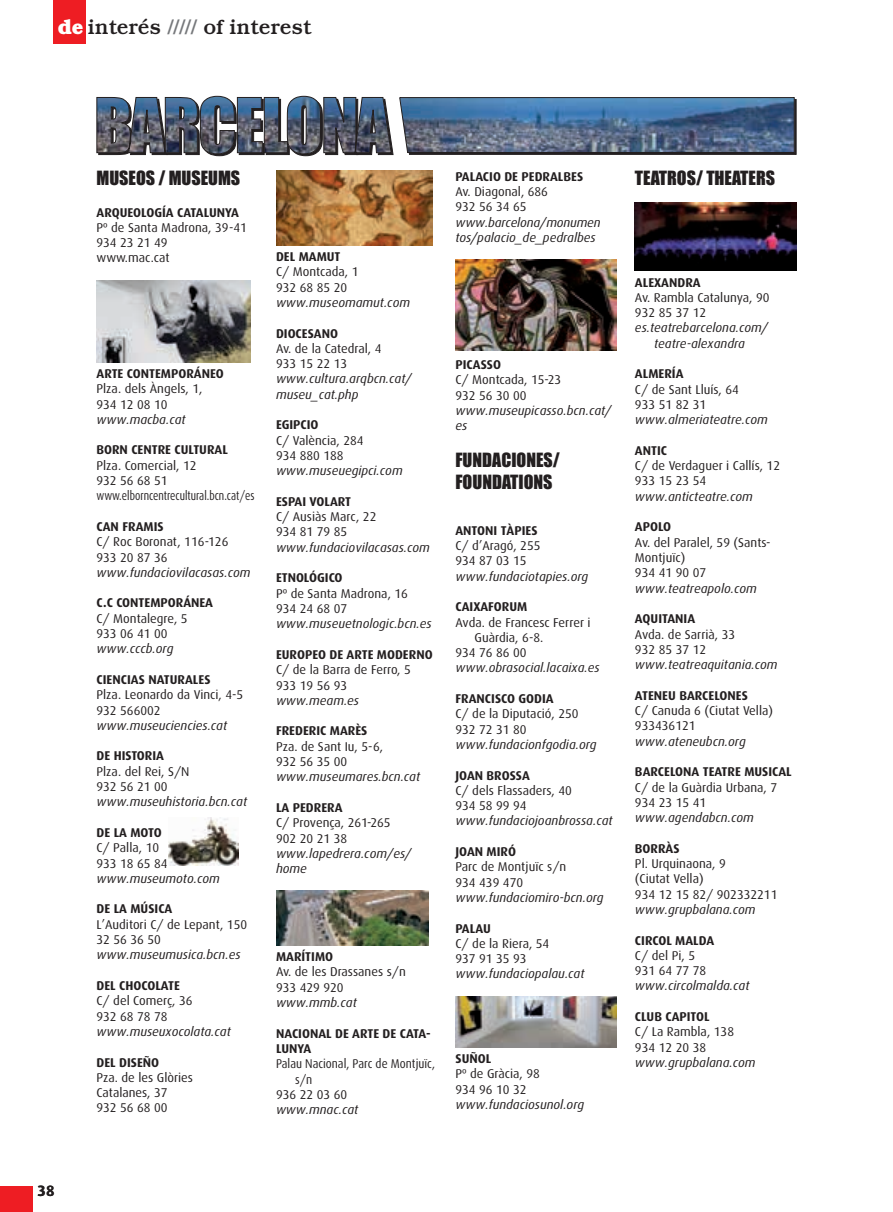
<style>
.page{position:relative;width:893px;height:1212px;background:#fff}
.page>*{position:absolute;margin:0;border:0;box-sizing:border-box;transform-origin:0 0}
.t1{font:500 21px "Bookman Std";color:#231f20}
.t2{font:18px/21.6px "Impact";color:#231f20}
.t3{font:700 15px "Dax";color:#231f20}
.t4{font:12.75px/15.3px "Dax";color:#231f20}
.t5{font:italic 12.75px/15.3px "Dax";color:#231f20}
.t6{font:700 12.75px/15.3px "Dax";color:#231f20}
.t7{font:12.75px "Dax";color:#231f20;scale:.9 1}
.s1{font-weight:700;color:#fff}
.s2{color:#76787b}
</style>
<div class="page">
<div style="left:53px;top:0;width:33px;height:43px;background:#ee1d23"></div>
<div style="left:0;top:1186px;width:33px;height:26px;background:#ee1d23"></div>
<img style="left:96px;top:96px;width:701px;height:60px">
<img style="left:97px;top:280px;width:153px;height:83px">
<img style="left:276px;top:171px;width:157px;height:75px">
<img style="left:276px;top:891px;width:153px;height:54px">
<img style="left:455px;top:260px;width:162px;height:90px">
<img style="left:455px;top:996px;width:162px;height:52px">
<img style="left:635px;top:203px;width:161px;height:67px">
<img style="left:168px;top:817px;width:70px;height:48px">
<h1 class="t1" style="left:58px;top:15px;width:255px"><span class="s1">de</span> interés <span class="s2">/////</span> of interest</h1>
<p class="t3" style="left:38px;top:1182px;width:18px">38</p>
<h2 class="t2" style="left:97px;top:167px;width:145px">MUSEOS / MUSEUMS</h2>
<p class="t6" style="left:97px;top:205px;width:144px">ARQUEOLOGÍA CATALUNYA</p>
<p class="t4" style="left:97px;top:220px;width:152px">Pº de Santa Madrona, 39-41<br>934 23 21 49<br>www.mac.cat</p>
<p class="t6" style="left:97px;top:366px;width:129px">ARTE CONTEMPORÁNEO</p>
<p class="t4" style="left:97px;top:381px;width:107px">Plza. dels Àngels, 1,<br>934 12 08 10</p>
<p class="t5" style="left:97px;top:412px;width:91px">www.macba.cat</p>
<p class="t6" style="left:97px;top:442px;width:133px">BORN CENTRE CULTURAL</p>
<p class="t4" style="left:97px;top:458px;width:160px">Plza. Comercial, 12<br>932 56 68 51 www.elborncentrecultural.bcn.cat/es</p>
<p class="t6" style="left:97px;top:519px;width:69px">CAN FRAMIS</p>
<p class="t4" style="left:97px;top:534px;width:133px">C/ Roc Boronat, 116-126<br>933 20 87 36</p>
<p class="t5" style="left:97px;top:565px;width:155px">www.fundaciovilacasas.com</p>
<p class="t6" style="left:97px;top:595px;width:118px">C.C CONTEMPORÁNEA</p>
<p class="t4" style="left:97px;top:611px;width:93px">C/ Montalegre, 5<br>933 06 41 00</p>
<p class="t5" style="left:97px;top:641px;width:78px">www.cccb.org</p>
<p class="t6" style="left:97px;top:672px;width:115px">CIENCIAS NATURALES</p>
<p class="t4" style="left:97px;top:687px;width:148px">Plza. Leonardo da Vinci, 4-5<br>932 566002</p>
<p class="t5" style="left:97px;top:718px;width:132px">www.museuciencies.cat</p>
<p class="t6" style="left:97px;top:748px;width:69px">DE HISTORIA</p>
<p class="t4" style="left:97px;top:764px;width:94px">Plza. del Rei, S/N<br>932 56 21 00</p>
<p class="t5" style="left:97px;top:794px;width:152px">www.museuhistoria.bcn.cat</p>
<p class="t6" style="left:97px;top:825px;width:67px">DE LA MOTO</p>
<p class="t4" style="left:97px;top:840px;width:73px">C/ Palla, 10<br>933 18 65 84</p>
<p class="t5" style="left:97px;top:871px;width:125px">www.museumoto.com</p>
<p class="t6" style="left:97px;top:901px;width:77px">DE LA MÚSICA</p>
<p class="t4" style="left:97px;top:917px;width:152px">L’Auditori C/ de Lepant, 150<br>32 56 36 50</p>
<p class="t5" style="left:97px;top:947px;width:146px">www.museumusica.bcn.es</p>
<p class="t6" style="left:97px;top:978px;width:85px">DEL CHOCOLATE</p>
<p class="t4" style="left:97px;top:993px;width:98px">C/ del Comerç, 36<br>932 68 78 78</p>
<p class="t5" style="left:97px;top:1024px;width:136px">www.museuxocolata.cat</p>
<p class="t6" style="left:97px;top:1054px;width:64px">DEL DISEÑO</p>
<p class="t4" style="left:97px;top:1070px;width:98px">Pza. de les Glòries<br>Catalanes, 37<br>932 56 68 00</p>
<p class="t6" style="left:276px;top:249px;width:66px">DEL MAMUT</p>
<p class="t4" style="left:276px;top:264px;width:84px">C/ Montcada, 1<br>932 68 85 20</p>
<p class="t5" style="left:276px;top:295px;width:136px">www.museomamut.com</p>
<p class="t6" style="left:276px;top:326px;width:64px">DIOCESANO</p>
<p class="t4" style="left:276px;top:341px;width:107px">Av. de la Catedral, 4<br>933 15 22 13</p>
<p class="t5" style="left:276px;top:371px;width:137px">www.cultura.arqbcn.cat/ museu_cat.php</p>
<p class="t6" style="left:276px;top:417px;width:44px">EGIPCIO</p>
<p class="t4" style="left:276px;top:433px;width:89px">C/ València, 284<br>934 880 188</p>
<p class="t5" style="left:276px;top:463px;width:128px">www.museuegipci.com</p>
<p class="t6" style="left:276px;top:494px;width:77px">ESPAI VOLART</p>
<p class="t4" style="left:276px;top:509px;width:102px">C/ Ausiàs Marc, 22<br>934 81 79 85</p>
<p class="t5" style="left:276px;top:540px;width:155px">www.fundaciovilacasas.com</p>
<p class="t6" style="left:276px;top:570px;width:68px">ETNOLÓGICO</p>
<p class="t4" style="left:276px;top:586px;width:133px">Pº de Santa Madrona, 16<br>934 24 68 07</p>
<p class="t5" style="left:276px;top:616px;width:157px">www.museuetnologic.bcn.es</p>
<p class="t6" style="left:276px;top:647px;width:158px">EUROPEO DE ARTE MODERNO</p>
<p class="t4" style="left:276px;top:662px;width:136px">C/ de la Barra de Ferro, 5<br>933 19 56 93</p>
<p class="t5" style="left:276px;top:693px;width:85px">www.meam.es</p>
<p class="t6" style="left:276px;top:723px;width:93px">FREDERIC MARÈS</p>
<p class="t4" style="left:276px;top:739px;width:109px">Pza. de Sant Iu, 5-6,<br>932 56 35 00</p>
<p class="t5" style="left:276px;top:769px;width:146px">www.museumares.bcn.cat</p>
<p class="t6" style="left:276px;top:800px;width:68px">LA PEDRERA</p>
<p class="t4" style="left:276px;top:815px;width:116px">C/ Provença, 261-265<br>902 20 21 38</p>
<p class="t5" style="left:276px;top:846px;width:137px">www.lapedrera.com/es/ home</p>
<p class="t6" style="left:276px;top:949px;width:59px">MARÍTIMO</p>
<p class="t4" style="left:276px;top:964px;width:131px">Av. de les Drassanes s/n<br>933 429 920</p>
<p class="t5" style="left:276px;top:995px;width:82px">www.mmb.cat</p>
<p class="t6" style="left:276px;top:1025px;width:156px">NACIONAL DE ARTE DE CATA-<br>LUNYA</p>
<p class="t7" style="left:276px;top:1057px;width:178px">Palau Nacional, Parc de Montjuïc,</p>
<p class="t7" style="left:295px;top:1072px;width:21px">s/n</p>
<p class="t4" style="left:276px;top:1087px;width:73px">936 22 03 60</p>
<p class="t5" style="left:276px;top:1102px;width:84px">www.mnac.cat</p>
<p class="t6" style="left:455px;top:169px;width:129px">PALACIO DE PEDRALBES</p>
<p class="t4" style="left:455px;top:184px;width:94px">Av. Diagonal, 686<br>932 56 34 65</p>
<p class="t5" style="left:455px;top:215px;width:147px">www.barcelona/monumen tos/palacio_de_pedralbes</p>
<p class="t6" style="left:455px;top:357px;width:47px">PICASSO</p>
<p class="t4" style="left:455px;top:372px;width:107px">C/ Montcada, 15-23<br>932 56 30 00</p>
<p class="t5" style="left:455px;top:403px;width:158px">www.museupicasso.bcn.cat/ es</p>
<h2 class="t2" style="left:455px;top:449px;width:106px">FUNDACIONES/<br>FOUNDATIONS</h2>
<p class="t6" style="left:455px;top:523px;width:84px">ANTONI TÀPIES</p>
<p class="t4" style="left:455px;top:538px;width:86px">C/ d’Aragó, 255<br>934 87 03 15</p>
<p class="t5" style="left:455px;top:569px;width:134px">www.fundaciotapies.org</p>
<p class="t6" style="left:455px;top:599px;width:73px">CAIXAFORUM</p>
<p class="t4" style="left:455px;top:614px;width:137px">Avda. de Francesc Ferrer i</p>
<p class="t4" style="left:475px;top:630px;width:70px">Guàrdia, 6-8.</p>
<p class="t4" style="left:455px;top:645px;width:73px">934 76 86 00</p>
<p class="t5" style="left:455px;top:660px;width:146px">www.obrasocial.lacaixa.es</p>
<p class="t6" style="left:455px;top:691px;width:100px">FRANCISCO GODIA</p>
<p class="t4" style="left:455px;top:706px;width:125px">C/ de la Diputació, 250<br>932 72 31 80</p>
<p class="t5" style="left:455px;top:737px;width:143px">www.fundacionfgodia.org</p>
<p class="t6" style="left:455px;top:767px;width:76px">JOAN BROSSA</p>
<p class="t4" style="left:455px;top:783px;width:118px">C/ dels Flassaders, 40<br>934 58 99 94</p>
<p class="t5" style="left:455px;top:813px;width:159px">www.fundaciojoanbrossa.cat</p>
<p class="t6" style="left:455px;top:844px;width:62px">JOAN MIRÓ</p>
<p class="t4" style="left:455px;top:859px;width:112px">Parc de Montjuïc s/n<br>934 439 470</p>
<p class="t5" style="left:455px;top:890px;width:150px">www.fundaciomiro-bcn.org</p>
<p class="t6" style="left:455px;top:920px;width:37px">PALAU</p>
<p class="t4" style="left:455px;top:936px;width:95px">C/ de la Riera, 54<br>937 91 35 93</p>
<p class="t5" style="left:455px;top:966px;width:131px">www.fundaciopalau.cat</p>
<p class="t6" style="left:455px;top:1051px;width:37px">SUÑOL</p>
<p class="t4" style="left:455px;top:1066px;width:86px">Pº de Gràcia, 98<br>934 96 10 32</p>
<p class="t5" style="left:455px;top:1097px;width:130px">www.fundaciosunol.org</p>
<h2 class="t2" style="left:635px;top:167px;width:142px">TEATROS/ THEATERS</h2>
<p class="t6" style="left:635px;top:275px;width:67px">ALEXANDRA</p>
<p class="t4" style="left:635px;top:290px;width:136px">Av. Rambla Catalunya, 90<br>932 85 37 12</p>
<p class="t5" style="left:635px;top:320px;width:135px;text-align:center">es.teatrebarcelona.com/ teatre-alexandra</p>
<p class="t6" style="left:635px;top:366px;width:50px">ALMERÍA</p>
<p class="t4" style="left:635px;top:382px;width:105px">C/ de Sant Lluís, 64<br>933 51 82 31</p>
<p class="t5" style="left:635px;top:412px;width:134px">www.almeriateatre.com</p>
<p class="t6" style="left:635px;top:443px;width:34px">ANTIC</p>
<p class="t4" style="left:635px;top:458px;width:147px">C/ de Verdaguer i Callís, 12<br>933 15 23 54</p>
<p class="t5" style="left:635px;top:489px;width:119px">www.anticteatre.com</p>
<p class="t6" style="left:635px;top:519px;width:38px">APOLO</p>
<p class="t4" style="left:635px;top:535px;width:137px">Av. del Paralel, 59 (Sants-<br>Montjuïc)<br>934 41 90 07</p>
<p class="t5" style="left:635px;top:581px;width:123px">www.teatreapolo.com</p>
<p class="t6" style="left:635px;top:611px;width:62px">AQUITANIA</p>
<p class="t4" style="left:635px;top:626px;width:102px">Avda. de Sarrià, 33<br>932 85 37 12</p>
<p class="t5" style="left:635px;top:657px;width:144px">www.teatreaquitania.com</p>
<p class="t6" style="left:635px;top:688px;width:114px">ATENEU BARCELONES</p>
<p class="t4" style="left:635px;top:703px;width:140px">C/ Canuda 6 (Ciutat Vella)<br>933436121</p>
<p class="t5" style="left:635px;top:734px;width:112px">www.ateneubcn.org</p>
<p class="t6" style="left:635px;top:764px;width:158px">BARCELONA TEATRE MUSICAL</p>
<p class="t4" style="left:635px;top:779px;width:144px">C/ de la Guàrdia Urbana, 7<br>934 23 15 41</p>
<p class="t5" style="left:635px;top:810px;width:120px">www.agendabcn.com</p>
<p class="t6" style="left:635px;top:841px;width:46px">BORRÀS</p>
<p class="t4" style="left:635px;top:856px;width:144px">Pl. Urquinaona, 9<br>(Ciutat Vella)<br>934 12 15 82/ 902332211</p>
<p class="t5" style="left:635px;top:902px;width:122px">www.grupbalana.com</p>
<p class="t6" style="left:635px;top:932px;width:81px">CIRCOL MALDA</p>
<p class="t4" style="left:635px;top:948px;width:73px">C/ del Pi, 5<br>931 64 77 78</p>
<p class="t5" style="left:635px;top:978px;width:116px">www.circolmalda.cat</p>
<p class="t6" style="left:635px;top:1009px;width:76px">CLUB CAPITOL</p>
<p class="t4" style="left:635px;top:1024px;width:101px">C/ La Rambla, 138<br>934 12 20 38</p>
<p class="t5" style="left:635px;top:1055px;width:122px">www.grupbalana.com</p>
</div>
